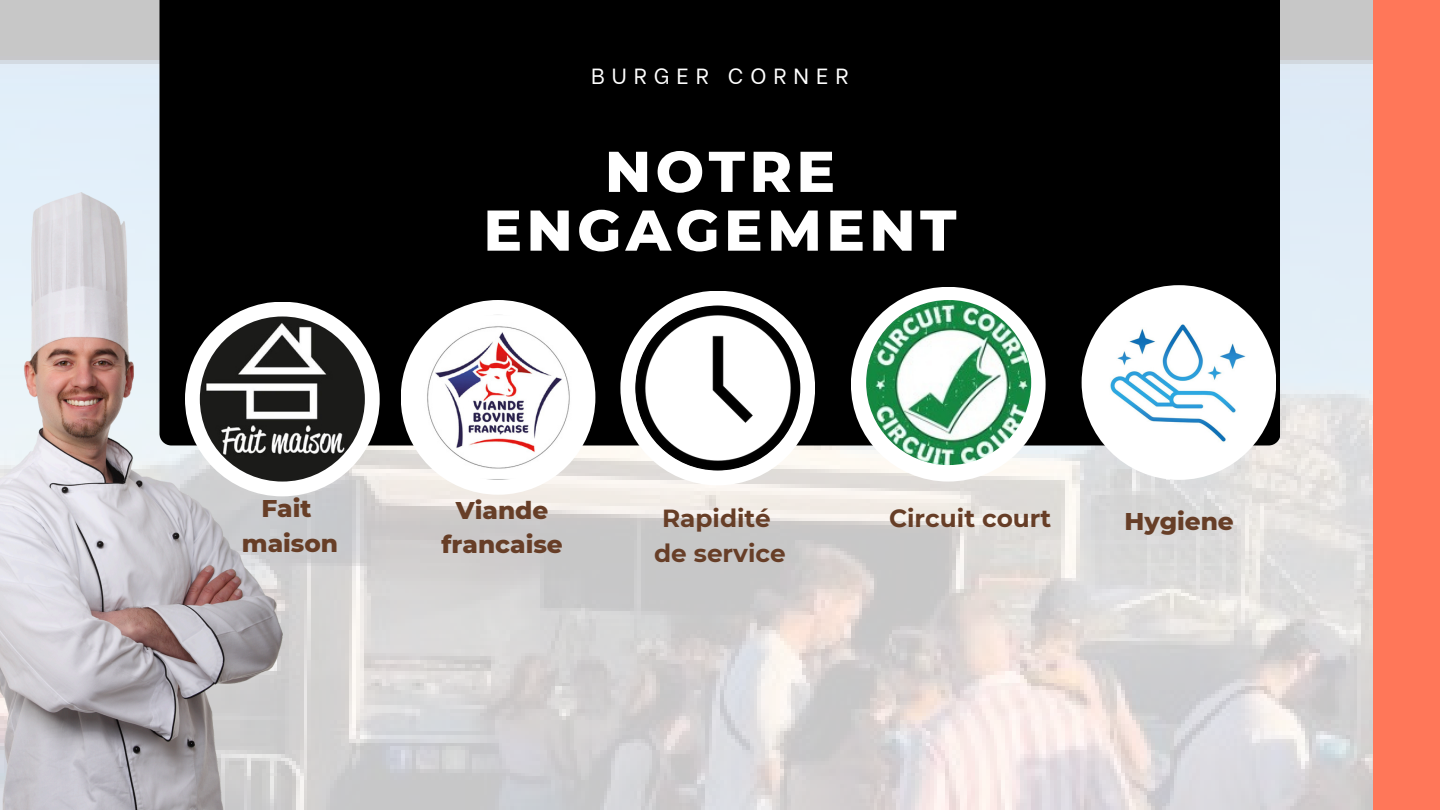
<style>
.page{position:relative;width:1440px;height:810px;background:#fff}
.page>*{position:absolute;margin:0;border:0;box-sizing:border-box;transform-origin:0 0}
.t1{font:800 57.4px/58.8px "Montserrat";letter-spacing:.08em;color:#fff;text-align:center}
.t2{font:800 24.7px/34.6px "Montserrat";color:#673e27;text-align:center}
.t3{font:700 24.7px/34.6px "Montserrat";color:#673e27;text-align:center}
.t4{font:21.9px "Be Vietnam";letter-spacing:.315em;color:#fff}
</style>
<div class="page">
<img style="left:0;top:0;width:1373px;height:810px">
<div style="left:159px;top:0;width:1121px;height:445px;background:#000"></div>
<div style="left:185px;top:302px;width:195px;height:194px;background:#fff;border-radius:50%"></div>
<img style="left:200px;top:316px;width:165px;height:166px;border-radius:50%">
<div style="left:851px;top:287px;width:195px;height:195px;background:#fff;border-radius:50%"></div>
<img style="left:866px;top:300px;width:165px;height:165px;border-radius:50%">
<div style="left:401px;top:300px;width:194px;height:195px;background:#fff;border-radius:50%"></div>
<img style="left:416px;top:315px;width:165px;height:165px;border-radius:50%">
<div style="left:620px;top:291px;width:195px;height:194px;background:#fff;border-radius:50%"></div>
<img style="left:635px;top:305px;width:165px;height:166px;border-radius:50%">
<div style="left:1082px;top:285px;width:194px;height:195px;background:#fff;border-radius:50%"></div>
<img style="left:1097px;top:300px;width:165px;height:165px;border-radius:50%">
<img style="left:0;top:192px;width:282px;height:618px">
<div style="left:1373px;top:0;width:67px;height:810px;background:#ff7759"></div>
<p class="t2" style="left:242px;top:491px;width:98px">Fait maison</p>
<p class="t4" style="left:591px;top:58px;width:259px">BURGER CORNER</p>
<h1 class="t1" style="left:483px;top:142px;width:475px">NOTRE<br>ENGAGEMENT</h1>
<h2 class="t2" style="left:442px;top:493px;width:123px">Viande francaise</h2>
<h2 class="t3" style="left:654px;top:501px;width:133px">Rapidité de service</h2>
<h2 class="t3" style="left:889px;top:501px;width:164px">Circuit court</h2>
<h2 class="t2" style="left:1124px;top:503px;width:111px">Hygiene</h2>
</div>
